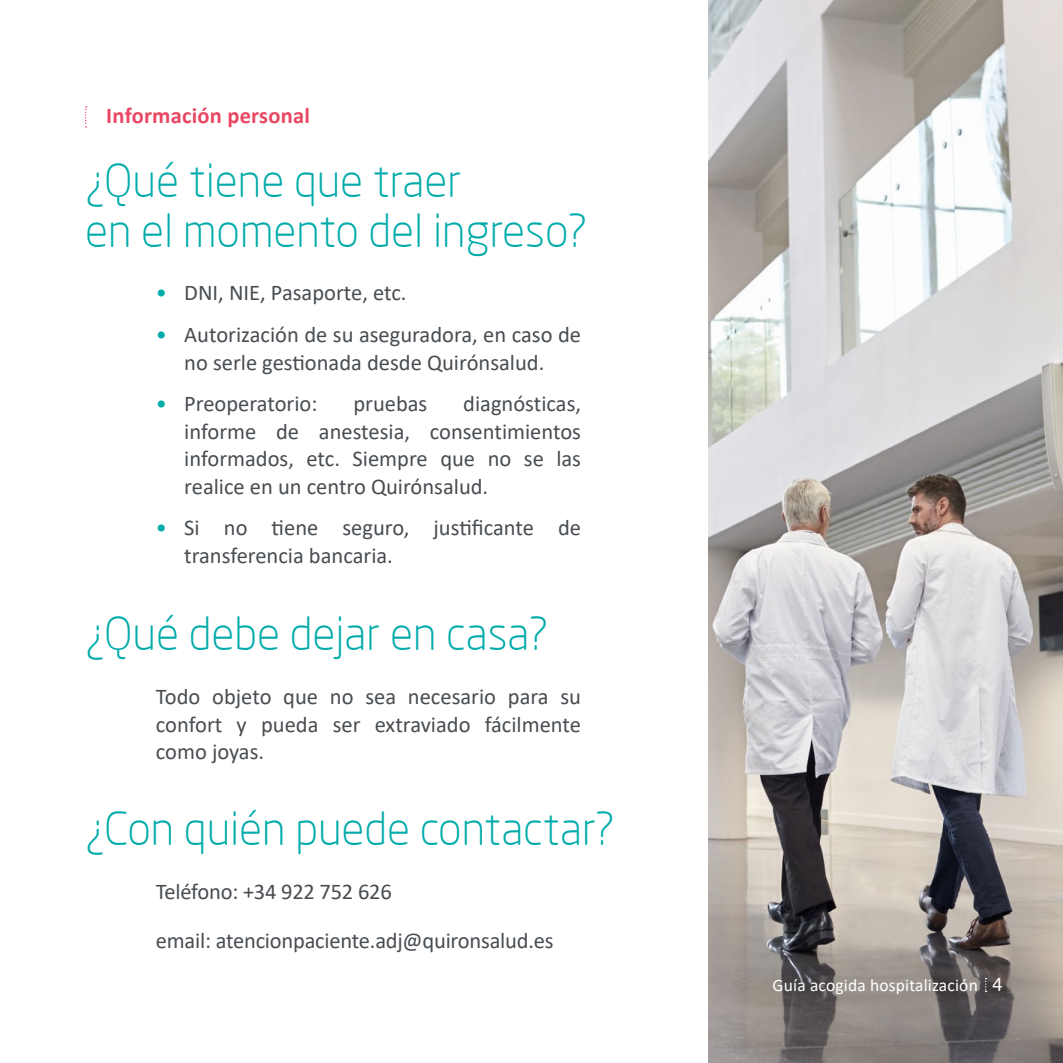
<style>
.page{position:relative;width:1063px;height:1063px;background:#fff}
.page>*{position:absolute;margin:0;border:0;box-sizing:border-box;transform-origin:0 0}
.t1{font:300 45px/50px "Neo Sans";color:#00abaa}
.t2{font:22.5px/27.5px "Calibri";color:#484d52;text-align:justify}
.t3{font:700 22.5px "Calibri";letter-spacing:.01em;color:#e94662}
.t4{font:17.5px "Calibri";letter-spacing:.01em;color:#fff}
.s1{color:#00abaa}
.s2{font-family:"Neo Sans"}
</style>
<div class="page">
<img style="left:709px;top:0;width:354px;height:1063px">
<svg style="left:985px;top:978px;width:2px;height:14px"></svg>
<svg style="left:85px;top:106px;width:2px;height:22px"></svg>
<p class="t3" style="left:106px;top:100px;width:205px">Información personal</p>
<h1 class="t1" style="left:85px;top:155px;width:504px">¿Qué tiene que traer<br>en el momento del ingreso?</h1>
<p class="t2" style="left:156px;top:279px;width:252px"><span class="s1">•</span> DNI, NIE, Pasaporte, etc.</p>
<p class="t2" style="left:156px;top:320px;width:427px;text-align:center"><span class="s1">•</span> Autorización de su aseguradora, en caso de no serle gestionada desde Quirónsalud.</p>
<p class="t2" style="left:156px;top:389px;width:163px"><span class="s1">•</span> Preoperatorio:</p>
<p class="t2" style="left:353px;top:389px;width:76px">pruebas</p>
<p class="t2" style="left:184px;top:389px;width:398px;text-indent:279px">diagnósticas, informe de anestesia, consentimientos informados, etc. Siempre que no se las realice en un centro Quirónsalud.</p>
<p class="t2" style="left:184px;top:514px;width:398px;text-indent:-28px"><span class="s1">•</span> Si no tiene seguro, justificante de transferencia bancaria.</p>
<h1 class="t1" style="left:85px;top:608px;width:465px">¿Qué debe dejar en casa?</h1>
<p class="t2" style="left:156px;top:682px;width:427px">Todo objeto que no sea necesario para su confort y pueda ser extraviado fácilmente como joyas.</p>
<h1 class="t1" style="left:85px;top:803px;width:531px">¿Con quién puede contactar?</h1>
<p class="t2" style="left:156px;top:867px;width:399px;line-height:48.8px">Teléfono: +34 922 752 626<br>email: atencionpaciente.adj@quironsalud.es</p>
<p class="t4" style="left:773px;top:973px;width:232px">Guía acogida hospitalización <span class="s2">4</span></p>
</div>
